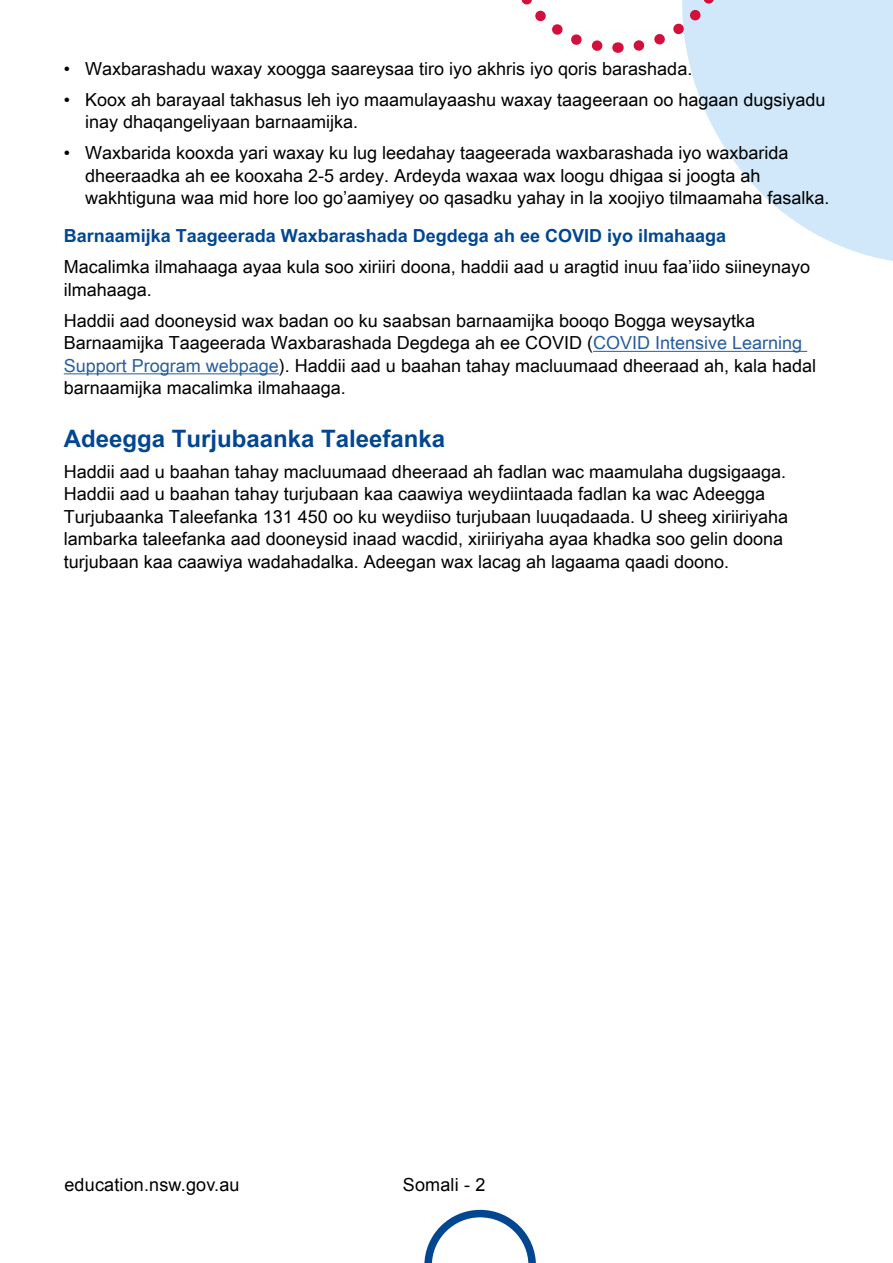
<style>
.page{position:relative;width:893px;height:1263px;background:#fff}
.page>*{position:absolute;margin:0;border:0;box-sizing:border-box;transform-origin:0 0}
.t1{font:700 24px "Arial Unicode MS";color:#004691}
.Body{font:18px/22.5px "Arial Unicode MS";color:#000}
.t2{font:700 18px "Arial Unicode MS";color:#004691}
.t3{font:18px "Arial";letter-spacing:.01em;color:#000}
.s1{color:#275d9e}
</style>
<div class="page">
<svg style="left:618px;top:0;width:275px;height:261px;fill:#d0e8f9"></svg>
<svg style="left:521px;top:0;width:97px;height:53px"></svg>
<svg style="left:626px;top:0;width:112px;height:58px"></svg>
<hr style="left:593px;top:351px;width:214px;height:1px;background:#275d9e">
<hr style="left:64px;top:373px;width:215px;height:1px;background:#275d9e">
<svg style="left:424px;top:1210px;width:112px;height:53px"></svg>
<p class="Body" style="left:64px;top:57px;width:630px">• Waxbarashadu waxay xoogga saareysaa tiro iyo akhris iyo qoris barashada.</p>
<p class="Body" style="left:85px;top:88px;width:742px;text-indent:-21px">• Koox ah barayaal takhasus leh iyo maamulayaashu waxay taageeraan oo hagaan dugsiyadu inay dhaqangeliyaan barnaamijka.</p>
<p class="Body" style="left:85px;top:141px;width:746px;text-indent:-21px">• Waxbarida kooxda yari waxay ku lug leedahay taageerada waxbarashada iyo waxbarida dheeraadka ah ee kooxaha 2-5 ardey. Ardeyda waxaa wax loogu dhigaa si joogta ah wakhtiguna waa mid hore loo go’aamiyey oo qasadku yahay in la xoojiyo tilmaamaha fasalka.</p>
<h3 class="t2" style="left:64px;top:222px;width:664px">Barnaamijka Taageerada Waxbarashada Degdega ah ee COVID iyo ilmahaaga</h3>
<p class="Body" style="left:64px;top:255px;width:748px">Macalimka ilmahaaga ayaa kula soo xiriiri doona, haddii aad u aragtid inuu faa’iido siineynayo ilmahaaga.</p>
<p class="Body" style="left:64px;top:309px;width:754px">Haddii aad dooneysid wax badan oo ku saabsan barnaamijka booqo Bogga weysaytka Barnaamijka Taageerada Waxbarashada Degdega ah ee COVID (<span class="s1">COVID Intensive Learning Support Program webpage</span>). Haddii aad u baahan tahay macluumaad dheeraad ah, kala hadal barnaamijka macalimka ilmahaaga.</p>
<h2 class="t1" style="left:64px;top:420px;width:383px">Adeegga Turjubaanka Taleefanka</h2>
<p class="Body" style="left:64px;top:460px;width:726px">Haddii aad u baahan tahay macluumaad dheeraad ah fadlan wac maamulaha dugsigaaga.<br>Haddii aad u baahan tahay turjubaan kaa caawiya weydiintaada fadlan ka wac Adeegga Turjubaanka Taleefanka 131 450 oo ku weydiiso turjubaan luuqadaada. U sheeg xiriiriyaha lambarka taleefanka aad dooneysid inaad wacdid, xiriiriyaha ayaa khadka soo gelin doona turjubaan kaa caawiya wadahadalka. Adeegan wax lacag ah lagaama qaadi doono.</p>
<p class="t3" style="left:64px;top:1173px;width:177px">education.nsw.gov.au</p>
<p class="t3" style="left:403px;top:1173px;width:84px">Somali - 2</p>
</div>
